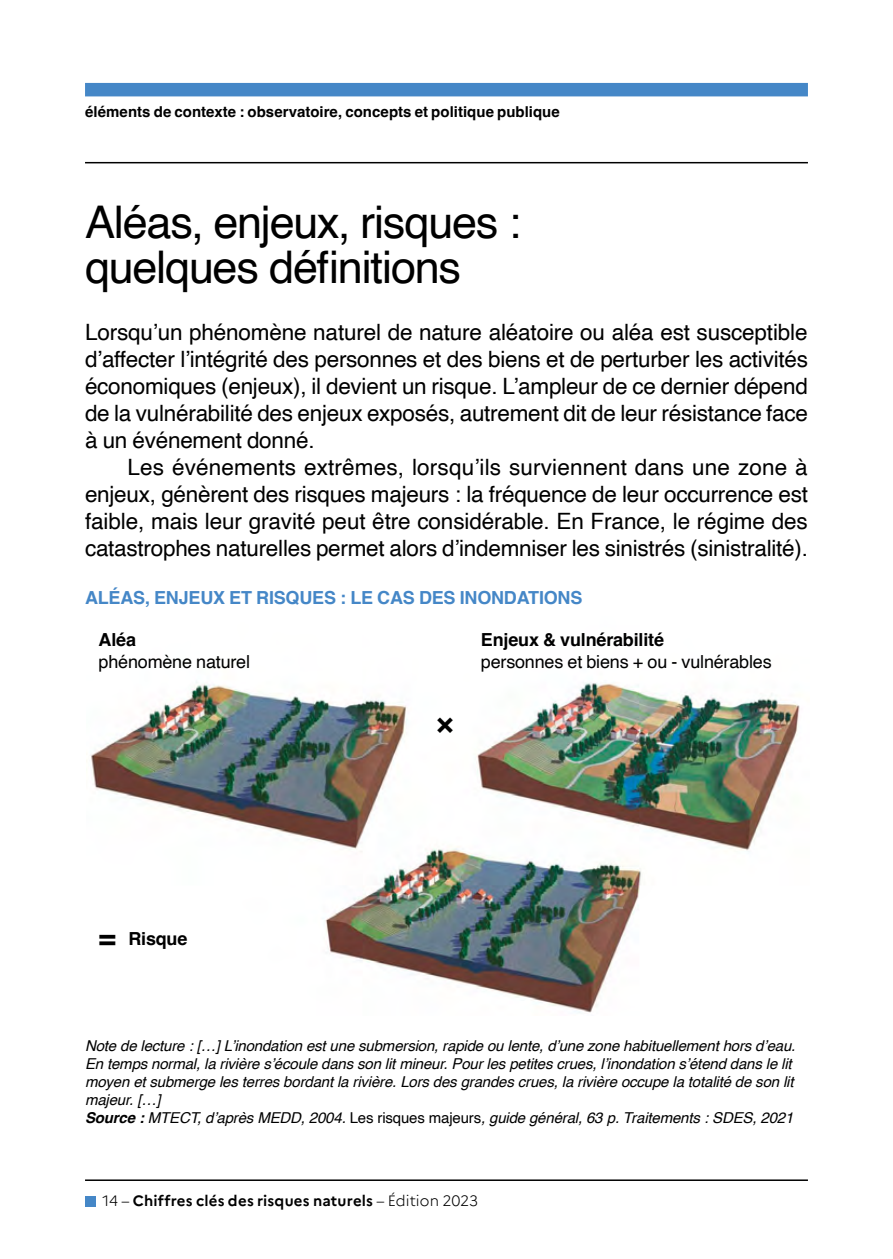
<style>
.page{position:relative;width:893px;height:1259px;background:#fff}
.page>*{position:absolute;margin:0;border:0;box-sizing:border-box;transform-origin:0 0}
.t1{font:45px/45px "Helvetica";letter-spacing:-.025em;color:#000}
.t2{font:700 30px "Helvetica";color:#000}
.t3{font:22.5px/27px "Helvetica";letter-spacing:-.01em;color:#000;text-align:justify}
.t4{font:18px "Helvetica";letter-spacing:-.01em;color:#000}
.t5{font:700 18px "Helvetica";letter-spacing:-.01em;color:#4587c7}
.t6{font:700 18px "Helvetica";letter-spacing:-.01em;color:#000}
.t7{font:italic 15px/18px "Helvetica";letter-spacing:-.01em;color:#000}
.t8{font:700 15px "Helvetica";letter-spacing:.005em;color:#000}
.t9{font:700 15px "Marianne";letter-spacing:.01em;color:#000}
.s1{font-size:30px}
.s2{font-weight:700}
.s3{font-style:normal}
.s4{font-weight:300}
</style>
<div class="page">
<div style="left:85px;top:83px;width:723px;height:13px;background:#4587c7"></div>
<hr style="left:85px;top:162px;width:723px;height:1px;background:#000">
<hr style="left:85px;top:1179px;width:723px;height:2px;background:#000">
<div style="left:85px;top:1195px;width:11px;height:11px;background:#4587c7"></div>
<img style="left:91px;top:682px;width:709px;height:331px">
<p class="t8" style="left:85px;top:102px;width:476px">éléments de contexte : observatoire, concepts et politique publique</p>
<h1 class="t1" style="left:85px;top:201px;width:437px">Aléas, enjeux, risques : quelques définitions</h1>
<p class="t3" style="left:85px;top:319px;width:724px">Lorsqu’un phénomène naturel de nature aléatoire ou aléa est susceptible d’affecter l’intégrité des personnes et des biens et de perturber les activités économiques (enjeux), il devient un risque. L’ampleur de ce dernier dépend de la vulnérabilité des enjeux exposés, autrement dit de leur résistance face à un événement donné.</p>
<p class="t3" style="left:85px;top:454px;width:724px;text-indent:43px">Les événements extrêmes, lorsqu’ils surviennent dans une zone à enjeux, génèrent des risques majeurs : la fréquence de leur occurrence est faible, mais leur gravité peut être considérable. En France, le régime des catastrophes naturelles permet alors d’indemniser les sinistrés (sinistralité).</p>
<p class="t5" style="left:85px;top:586px;width:499px">ALÉAS, ENJEUX ET RISQUES : LE CAS DES INONDATIONS</p>
<p class="t6" style="left:99px;top:629px;width:39px">Aléa</p>
<p class="t4" style="left:99px;top:648px;width:153px">phénomène naturel</p>
<p class="t6" style="left:481px;top:629px;width:185px">Enjeux &amp; vulnérabilité</p>
<p class="t4" style="left:481px;top:648px;width:292px">personnes et biens + ou - vulnérables</p>
<p class="t6" style="left:99px;top:927px;width:90px"><span class="s1">=</span> Risque</p>
<h2 class="t2" style="left:436px;top:704px;width:19px">×</h2>
<p class="t7" style="left:85px;top:1037px;width:712px">Note de lecture : […] L’inondation est une submersion, rapide ou lente, d’une zone habituellement hors d’eau.<br>En temps normal, la rivière s’écoule dans son lit mineur. Pour les petites crues, l’inondation s’étend dans le lit moyen et submerge les terres bordant la rivière. Lors des grandes crues, la rivière occupe la totalité de son lit majeur. […]<br><span class="s2">Source :</span> MTECT, d’après MEDD, 2004. <span class="s3">Les risques majeurs</span>, guide général, 63 p. Traitements : SDES, 2021</p>
<p class="t9" style="left:103px;top:1189px;width:377px"><span class="s4">14 –</span> Chiffres clés des risques naturels <span class="s4">– Édition 2023</span></p>
</div>
